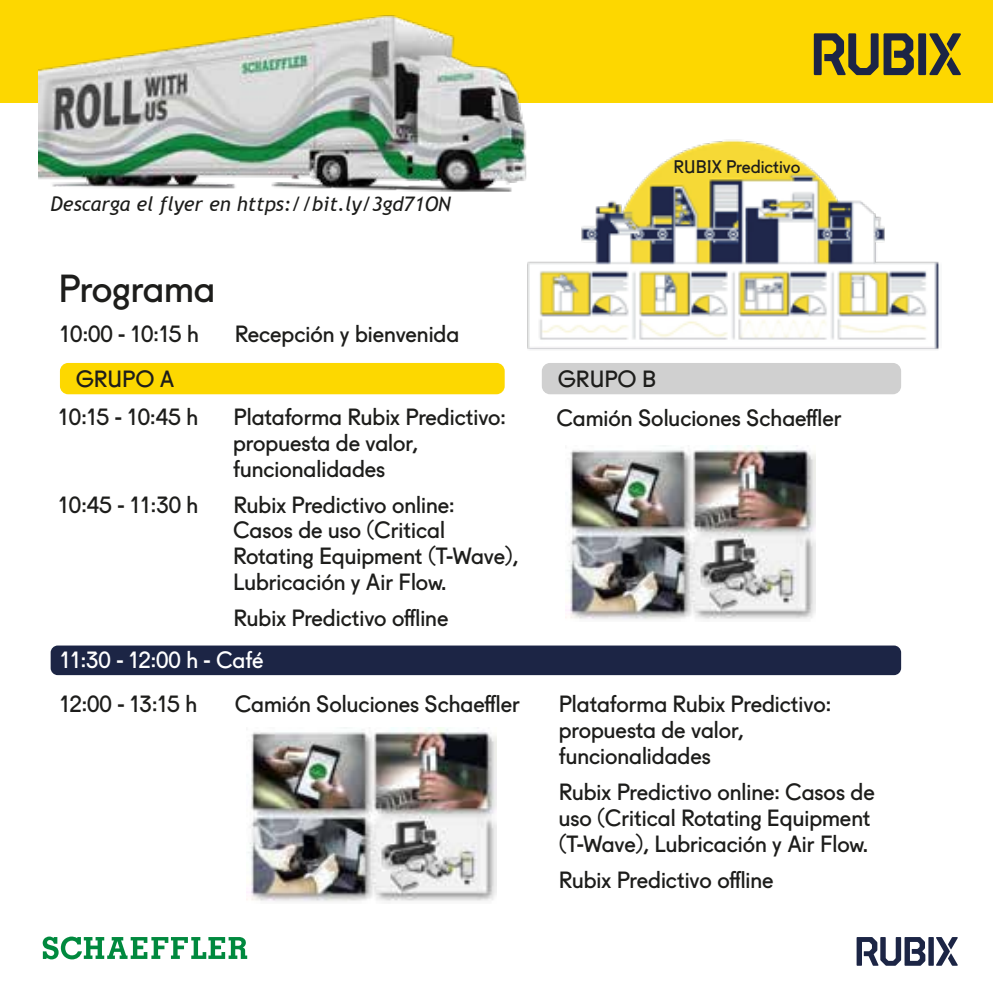
<style>
.page{position:relative;width:993px;height:993px;background:#fff}
.page>*{position:absolute;margin:0;border:0;box-sizing:border-box;transform-origin:0 0}
.t1{font:37.5px "Fugue";color:#1d1d1b}
.t2{font:22.5px/26px "Fugue";color:#1d1d1b}
.t3{font:22.5px "Fugue";color:#fff}
.t4{font:italic 20px "Trebuchet MS";color:#1d1d1b}
.t5{font:17.5px "Fugue";color:#1d1d1b}
</style>
<div class="page">
<div style="left:0;top:0;width:992px;height:102px;background:#fdd700"></div>
<svg style="left:813px;top:33px;width:147px;height:42px"></svg>
<svg style="left:856px;top:937px;width:101px;height:28px"></svg>
<div style="left:51px;top:645px;width:849px;height:30px;background:#1c2545;border-radius:7px"></div>
<div style="left:60px;top:363px;width:444px;height:31px;background:#fdd800;border-radius:8px"></div>
<div style="left:541px;top:363px;width:359px;height:31px;background:#d0d0d0;border-radius:8px"></div>
<img style="left:38px;top:15px;width:494px;height:177px">
<svg style="left:43px;top:936px;width:204px;height:23px"></svg>
<img style="left:524px;top:138px;width:415px;height:212px">
<img style="left:565px;top:445px;width:250px;height:175px">
<img style="left:246px;top:727px;width:250px;height:175px">
<p class="t4" style="left:51px;top:192px;width:402px">Descarga el flyer en https://bit.ly/3gd71ON</p>
<p class="t5" style="left:673px;top:153px;width:128px">RUBIX Predictivo</p>
<h1 class="t1" style="left:58px;top:258px;width:158px">Programa</h1>
<p class="t2" style="left:60px;top:318px;width:140px">10:00 - 10:15 h</p>
<p class="t2" style="left:235px;top:318px;width:226px">Recepción y bienvenida</p>
<p class="t2" style="left:76px;top:364px;width:100px">GRUPO A</p>
<p class="t2" style="left:557px;top:364px;width:100px">GRUPO B</p>
<p class="t2" style="left:59px;top:401px;width:141px">10:15 - 10:45 h</p>
<p class="t2" style="left:233px;top:401px;width:274px">Plataforma Rubix Predictivo: propuesta de valor, funcionalidades</p>
<p class="t2" style="left:59px;top:489px;width:141px">10:45 - 11:30 h</p>
<p class="t2" style="left:233px;top:489px;width:287px">Rubix Predictivo online:<br>Casos de uso (Critical<br>Rotating Equipment (T-Wave),<br>Lubricación y Air Flow.</p>
<p class="t2" style="left:233px;top:603px;width:216px">Rubix Predictivo offline</p>
<p class="t3" style="left:60px;top:641px;width:205px">11:30 - 12:00 h - Café</p>
<p class="t2" style="left:556px;top:403px;width:286px">Camión Soluciones Schaeffler</p>
<p class="t2" style="left:60px;top:688px;width:139px">12:00 - 13:15 h</p>
<p class="t2" style="left:235px;top:688px;width:286px">Camión Soluciones Schaeffler</p>
<p class="t2" style="left:558px;top:688px;width:274px">Plataforma Rubix Predictivo: propuesta de valor, funcionalidades</p>
<p class="t2" style="left:558px;top:776px;width:317px">Rubix Predictivo online: Casos de uso (Critical Rotating Equipment (T-Wave), Lubricación y Air Flow.</p>
<p class="t2" style="left:558px;top:864px;width:216px">Rubix Predictivo offline</p>
</div>
